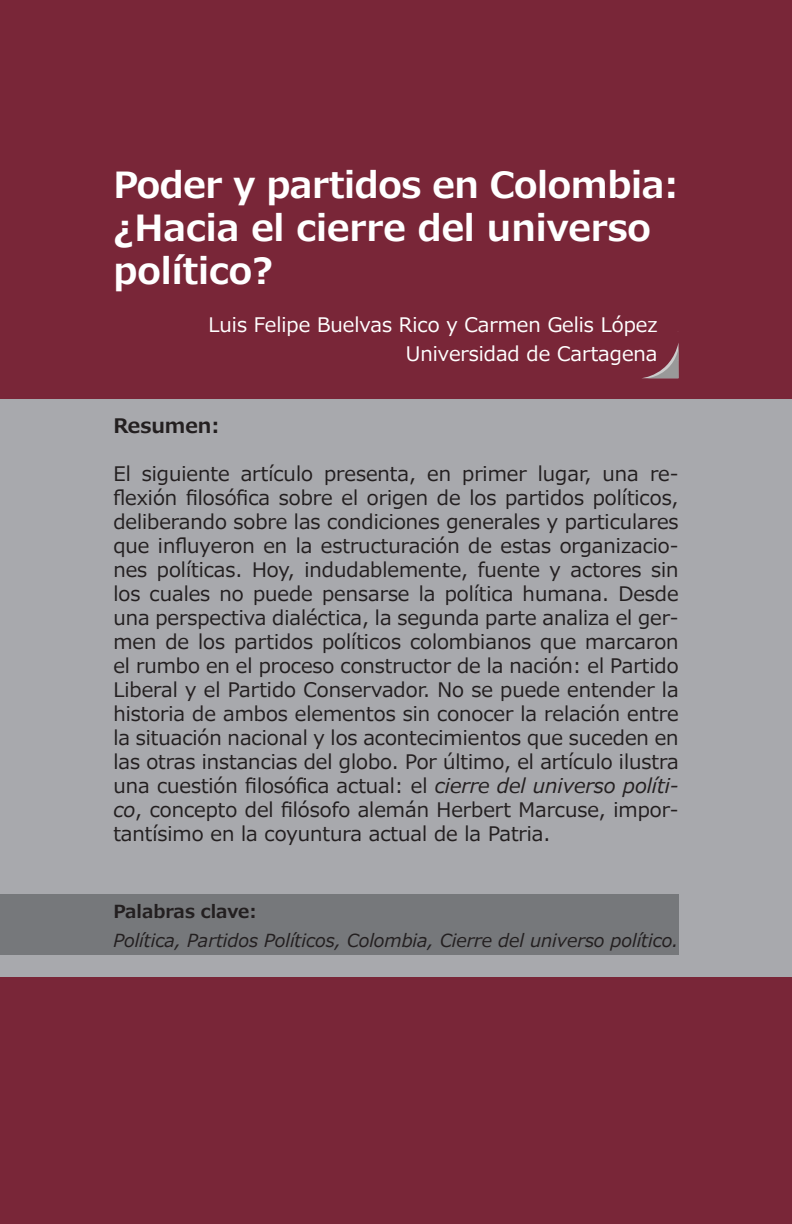
<style>
.page{position:relative;width:792px;height:1224px;background:#792638}
.page>*{position:absolute;margin:0;border:0;box-sizing:border-box;transform-origin:0 0}
.Título{font:700 36px/43.2px "Meiryo";color:#fff}
.Sin_sangría{font:20px/24px "Meiryo";color:#231f20;text-align:justify}
.t1{font:20px "Meiryo";color:#fff}
.Sin_sangría-2{font:700 20px "Meiryo";color:#231f20}
.Sin_sangría-3{font:italic 18px "Meiryo";color:#231f20}
.Sin_sangría-4{font:700 18px "Meiryo";color:#231f20}
.s1{font-style:italic}
</style>
<div class="page">
<div style="left:0;top:399px;width:792px;height:578px;background:#a8a9ad"></div>
<svg style="left:643px;top:343px;width:36px;height:35px"></svg>
<div style="left:0;top:894px;width:679px;height:61px;background:#76787b"></div>
<p class="Título" style="left:113px;top:165px;width:567px">Poder y partidos en Colombia: ¿Hacia el cierre del universo político?</p>
<p class="t1" style="left:208px;top:311px;width:451px">Luis Felipe Buelvas Rico y Carmen Gelis López</p>
<p class="t1" style="left:406px;top:340px;width:253px">Universidad de Cartagena</p>
<p class="Sin_sangría-2" style="left:113px;top:412px;width:108px">Resumen:</p>
<p class="Sin_sangría" style="left:113px;top:463px;width:567px">El siguiente artículo presenta, en primer lugar, una re&shy;flexión filosófica sobre el origen de los partidos políticos, deliberando sobre las condiciones generales y particulares que influyeron en la estructuración de estas organizacio&shy;nes políticas. Hoy, indudablemente, fuente y actores sin los cuales no puede pensarse la política humana. Desde una perspectiva dialéctica, la segunda parte analiza el ger&shy;men de los partidos políticos colombianos que marcaron el rumbo en el proceso constructor de la nación: el Partido Liberal y el Partido Conservador. No se puede entender la historia de ambos elementos sin conocer la relación entre la situación nacional y los acontecimientos que suceden en las otras instancias del globo. Por último, el artículo ilustra una cuestión filosófica actual: el <span class="s1">cierre del universo políti&shy;co</span>, concepto del filósofo alemán Herbert Marcuse, impor&shy;tantísimo en la coyuntura actual de la Patria.</p>
<p class="Sin_sangría-4" style="left:113px;top:899px;width:145px">Palabras clave:</p>
<p class="Sin_sangría-3" style="left:113px;top:927px;width:567px">Política, Partidos Políticos, Colombia, Cierre del universo político.</p>
</div>
